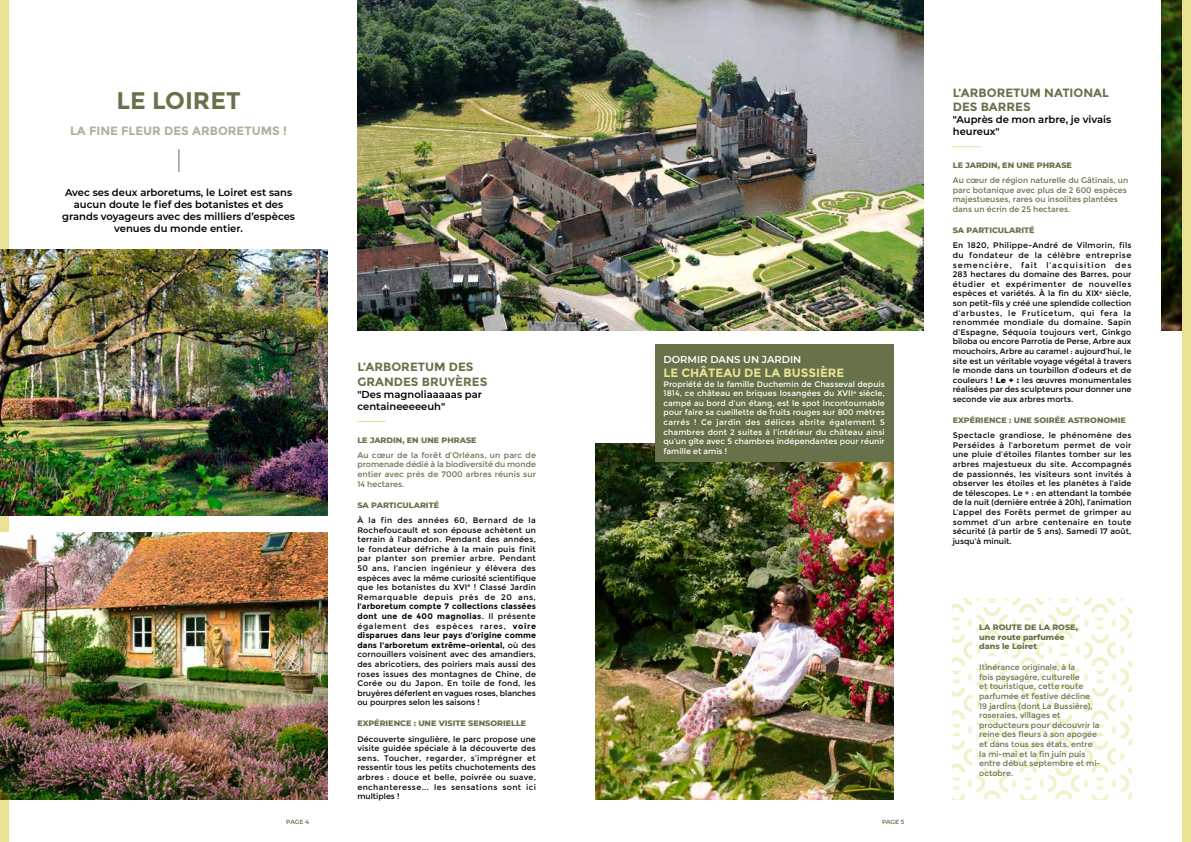
<style>
.page{position:relative;width:1191px;height:842px;background:#fff}
.page>*{position:absolute;margin:0;border:0;box-sizing:border-box;transform-origin:0 0}
.t1{font:700 24px "Montserrat";color:#68724a}
.t2{font:700 12px/14.4px "Montserrat";color:#68724a}
.t3{font:700 12px "Montserrat";color:#b0b09a}
.t4{font:700 12px "Montserrat";color:#e9e292}
.t5{font:600 10px/12px "Montserrat";color:#000}
.t6{font:600 10px "Montserrat";color:#fff}
.t7{font:8px/9.6px "Montserrat";letter-spacing:.01em;color:#000;text-align:justify}
.t8{font:8px/9.6px "Montserrat";color:#68724a}
.t9{font:8px/9.6px "Montserrat";color:#fff;text-align:justify}
.t10{font:800 8px/9.6px "Montserrat";color:#68724a}
.t11{font:600 6px "Montserrat";letter-spacing:-.01em;color:#68724a}
.s1{font-weight:700}
.s2{font-weight:800}
</style>
<div class="page">
<img style="left:595px;top:444px;width:298px;height:355px">
<img style="left:357px;top:0;width:566px;height:330px">
<img style="left:1161px;top:0;width:21px;height:330px">
<div style="left:1182px;top:0;width:9px;height:842px;background:#e9e292"></div>
<div style="left:0;top:0;width:9px;height:842px;background:#e9e292"></div>
<svg style="left:953px;top:147px;width:28px;height:1px"></svg>
<svg style="left:179px;top:149px;width:1px;height:23px"></svg>
<div style="left:655px;top:344px;width:238px;height:118px;background:#68724a"></div>
<svg style="left:357px;top:421px;width:29px;height:1px"></svg>
<svg style="left:952px;top:598px;width:180px;height:201px"></svg>
<img style="left:0;top:249px;width:327px;height:267px">
<img style="left:0;top:533px;width:327px;height:266px">
<h1 class="t1" style="left:116px;top:86px;width:126px">LE LOIRET</h1>
<h2 class="t3" style="left:70px;top:123px;width:218px">LA FINE FLEUR DES ARBORETUMS !</h2>
<p class="t5" style="left:62px;top:186px;width:234px;text-align:center">Avec ses deux arboretums, le Loiret est sans aucun doute le fief des botanistes et des grands voyageurs avec des milliers d’espèces venues du monde entier.</p>
<h2 class="t2" style="left:357px;top:360px;width:131px">L’ARBORETUM DES<br>GRANDES BRUYÈRES</h2>
<p class="t5" style="left:357px;top:388px;width:126px">"Des magnoliaaaaas par centaineeeeeuh"</p>
<p class="t10" style="left:357px;top:434px;width:121px">LE JARDIN, EN UNE PHRASE</p>
<p class="t8" style="left:357px;top:450px;width:180px;text-align:justify">Au cœur de la forêt d’Orléans, un parc de promenade dédié à la biodiversité du monde entier avec près de 7000 arbres réunis sur 14 hectares.</p>
<p class="t10" style="left:357px;top:499px;width:83px">SA PARTICULARITÉ</p>
<p class="t7" style="left:357px;top:515px;width:180px">À la fin des années 60, Bernard de la Rochefoucault et son épouse achètent un terrain à l’abandon. Pendant des années, le fondateur défriche à la main puis finit par planter son premier arbre. Pendant 50 ans, l’ancien ingénieur y élèvera des espèces avec la même curiosité scientifique que les botanistes du XVI<sup>e</sup> ! Classé Jardin Remarquable depuis près de 20 ans,</p>
<p class="t7" style="left:357px;top:602px;width:180px"><span class="s1">l’arboretum compte 7 collections classées dont une de 400 magnolias</span>. Il présente également des espèces rares, <span class="s1">voire disparues dans leur pays d’origine comme dans l’arboretum extrême-oriental,</span> où des cornouillers voisinent avec des amandiers, des abricotiers, des poiriers mais aussi des roses issues des montagnes de Chine, de Corée ou du Japon. En toile de fond, les bruyères déferlent en vagues roses, blanches ou pourpres selon les saisons !</p>
<p class="t10" style="left:357px;top:718px;width:170px">EXPÉRIENCE : UNE VISITE SENSORIELLE</p>
<p class="t7" style="left:357px;top:734px;width:180px">Découverte singulière, le parc propose une visite guidée spéciale à la découverte des sens. Toucher, regarder, s’imprégner et ressentir tous les petits chuchotements des arbres : douce et belle, poivrée ou suave, enchanteresse... les sensations sont ici multiples !</p>
<p class="t6" style="left:663px;top:352px;width:139px">DORMIR DANS UN JARDIN</p>
<h2 class="t4" style="left:663px;top:366px;width:182px">LE CHÂTEAU DE LA BUSSIÈRE</h2>
<p class="t9" style="left:663px;top:379px;width:223px">Propriété de la famille Duchemin de Chasseval depuis 1814, ce château en briques losangées du XVII<sup>e</sup> siècle, campé au bord d’un étang, est le spot incontournable pour faire sa cueillette de fruits rouges sur 800 mètres carrés ! Ce jardin des délices abrite également 5 chambres dont 2 suites à l’intérieur du château ainsi qu’un gîte avec 5 chambres indépendantes pour réunir famille et amis !</p>
<p class="t11" style="left:286px;top:817px;width:24px">PAGE 4</p>
<p class="t11" style="left:882px;top:817px;width:24px">PAGE 5</p>
<h2 class="t2" style="left:952px;top:85px;width:158px">L’ARBORETUM NATIONAL<br>DES BARRES</h2>
<p class="t5" style="left:952px;top:113px;width:160px">"Auprès de mon arbre, je vivais heureux"</p>
<p class="t10" style="left:952px;top:160px;width:121px">LE JARDIN, EN UNE PHRASE</p>
<p class="t8" style="left:952px;top:176px;width:177px">Au cœur de région naturelle du Gâtinais, un parc botanique avec plus de 2 600 espèces majestueuses, rares ou insolites plantées dans un écrin de 25 hectares.</p>
<p class="t10" style="left:952px;top:225px;width:83px">SA PARTICULARITÉ</p>
<p class="t7" style="left:952px;top:241px;width:180px">En 1820, Philippe-André de Vilmorin, fils du fondateur de la célèbre entreprise semencière, fait l’acquisition des 283 hectares du domaine des Barres, pour étudier et expérimenter de nouvelles espèces et variétés. À la fin du XIX<sup>e</sup> siècle, son petit-fils y créé une splendide collection d’arbustes, le Fruticetum, qui fera la renommée mondiale du domaine. Sapin d’Espagne, Séquoia toujours vert, Ginkgo biloba ou encore Parrotia de Perse, Arbre aux mouchoirs, Arbre au caramel : aujourd’hui, le site est un véritable voyage végétal à travers le monde dans un tourbillon d’odeurs et de couleurs ! <span class="s2">Le + :</span> les œuvres monumentales réalisées par des sculpteurs pour donner une seconde vie aux arbres morts.</p>
<p class="t10" style="left:952px;top:415px;width:175px">EXPÉRIENCE : UNE SOIRÉE ASTRONOMIE</p>
<p class="t7" style="left:952px;top:431px;width:180px">Spectacle grandiose, le phénomène des Perséides à l’arboretum permet de voir une pluie d’étoiles filantes tomber sur les arbres majestueux du site. Accompagnés de passionnés, les visiteurs sont invités à observer les étoiles et les planètes à l’aide de télescopes. Le + : en attendant la tombée de la nuit (dernière entrée à 20h), l’animation L’appel des Forêts permet de grimper au sommet d’un arbre centenaire en toute sécurité (à partir de 5 ans). Samedi 17 août, jusqu’à minuit.</p>
<p class="t10" style="left:979px;top:622px;width:100px">LA ROUTE DE LA ROSE, une route parfumée dans le Loiret</p>
<p class="t8" style="left:979px;top:662px;width:123px">Itinérance originale, à la<br>fois paysagère, culturelle<br>et touristique, cette route parfumée et festive décline<br>19 jardins (dont La Bussière), roseraies, villages et producteurs pour découvrir la reine des fleurs à son apogée et dans tous ses états, entre la mi-mai et la fin juin puis entre début septembre et mi&shy;octobre.</p>
</div>
